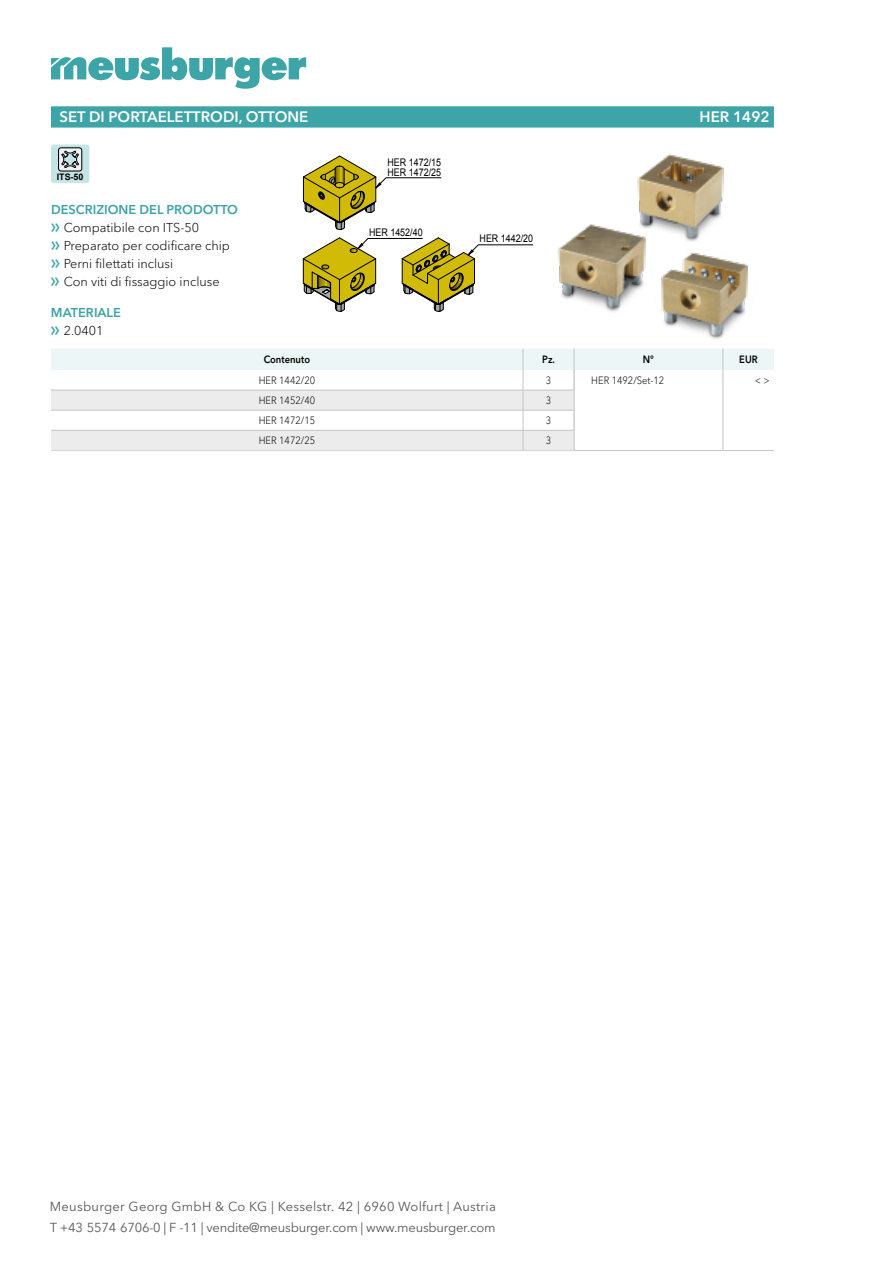
<style>
.page{position:relative;width:893px;height:1263px;background:#fff}
.page>*{position:absolute;margin:0;border:0;box-sizing:border-box;transform-origin:0 0}
.t1{font:600 15px "Avenir Next W1 G";color:#fff}
.t2{font:12.9px/20.7px "Avenir Next W1 G";letter-spacing:-.005em;color:#585857}
.t3{font:300 12.75px/18px "Avenir Next W1 G";color:#000}
.t4{font:600 12.75px/18px "Avenir Next W1 G";color:#3da4a8}
.t5{font:300 10.5px "Avenir Next W1 G";color:#000;scale:.9 1}
.t6{font:10.5px/9.6px "Arial";color:#000;scale:.85 1}
.t7{font:600 10.5px "Avenir Next W1 G";color:#000;scale:.9 1}
.t8{font:700 9px "Arial";color:#000}
.s1{font-weight:600;color:#3da4a8}
.s2{font-family:"Meusburger Sonderzeichen";font-weight:400;color:#3da4a8}
.s3{font-family:"Meusburger Sonderzeichen";font-weight:400}
.s4{font-weight:300;color:#000}
</style>
<div class="page">
<svg style="left:51px;top:47px;width:255px;height:42px"></svg>
<svg style="left:51px;top:106px;width:723px;height:22px;background:#43a7aa"></svg>
<div style="left:51px;top:145px;width:38px;height:38px;background:#c5e4e5;border-radius:3px"></div>
<svg style="left:60px;top:149px;width:20px;height:21px"></svg>
<div style="left:58px;top:147px;width:24px;height:25px;border:1px solid #000;border-radius:3px"></div>
<svg style="left:303px;top:155px;width:138px;height:75px"></svg>
<svg style="left:302px;top:237px;width:231px;height:75px"></svg>
<img style="left:557px;top:154px;width:191px;height:185px">
<hr style="left:51px;top:450px;width:472px;height:1px;background:#c4c5c5">
<hr style="left:523px;top:450px;width:51px;height:1px;background:#c4c5c5">
<hr style="left:574px;top:450px;width:149px;height:1px;background:#c4c5c5">
<hr style="left:723px;top:450px;width:51px;height:1px;background:#c4c5c5">
<svg style="left:51px;top:349px;width:723px;height:101px"></svg>
<p class="t1" style="left:60px;top:108px;width:250px">SET DI PORTAELETTRODI, OTTONE</p>
<p class="t1" style="left:700px;top:108px;width:72px">HER 1492</p>
<p class="t8" style="left:57px;top:171px;width:28px">ITS-50</p>
<p class="t3" style="left:51px;top:200px;width:189px"><span class="s1">DESCRIZIONE DEL PRODOTTO </span><span class="s2">f</span> Compatibile con ITS-50<br><span class="s2">f</span> Preparato per codificare chip <span class="s2">f</span> Perni filettati inclusi<br><span class="s2">f</span> Con viti di fissaggio incluse</p>
<p class="t4" style="left:51px;top:303px;width:71px">MATERIALE <span class="s3">f</span> <span class="s4">2.0401</span></p>
<p class="t6" style="left:387px;top:158px;width:65px">HER 1472/15<br>HER 1472/25</p>
<p class="t6" style="left:369px;top:228px;width:65px">HER 1452/40</p>
<p class="t6" style="left:480px;top:234px;width:65px">HER 1442/20</p>
<p class="t7" style="left:264px;top:353px;width:53px">Contenuto</p>
<p class="t7" style="left:542px;top:353px;width:16px">Pz.</p>
<p class="t7" style="left:643px;top:353px;width:14px">N°</p>
<p class="t7" style="left:739px;top:353px;width:22px">EUR</p>
<p class="t5" style="left:259px;top:374px;width:64px">HER 1442/20</p>
<p class="t5" style="left:546px;top:374px;width:8px">3</p>
<p class="t5" style="left:259px;top:394px;width:64px">HER 1452/40</p>
<p class="t5" style="left:546px;top:394px;width:8px">3</p>
<p class="t5" style="left:259px;top:414px;width:64px">HER 1472/15</p>
<p class="t5" style="left:546px;top:414px;width:8px">3</p>
<p class="t5" style="left:259px;top:434px;width:64px">HER 1472/25</p>
<p class="t5" style="left:546px;top:434px;width:8px">3</p>
<p class="t5" style="left:591px;top:374px;width:83px">HER 1492/Set-12</p>
<p class="t5" style="left:755px;top:374px;width:18px">&lt; &gt;</p>
<p class="t2" style="left:50px;top:1196px;width:448px">Meusburger Georg GmbH &amp; Co KG | Kesselstr. 42 | 6960 Wolfurt | Austria<br>T +43 5574 6706-0 | F -11 | vendite@meusburger.com | www.meusburger.com</p>
</div>
